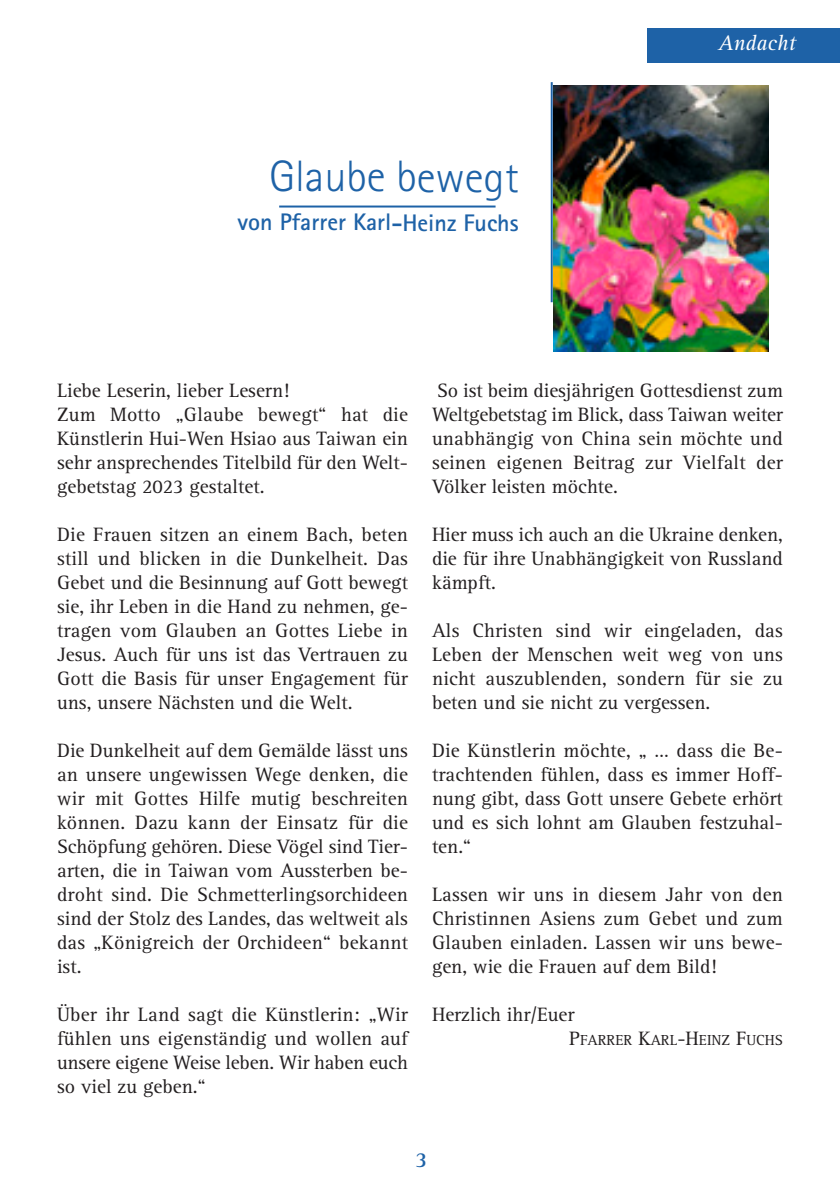
<style>
.page{position:relative;width:840px;height:1191px;background:#fff}
.page>*{position:absolute;margin:0;border:0;box-sizing:border-box;transform-origin:0 0}
.t1{font:300 44px "Rotis Sans Serif Std";color:#1e62a7}
.t2{font:700 24px "Rotis Sans Serif Std";color:#1e62a7}
.t3{font:italic 22px "Rotis Serif Std";color:#fff}
.t4{font:700 22px "Rotis Serif Std";color:#1e62a7}
.t5{font:20px/24px "Rotis Serif Std";color:#231f20;text-align:justify}
.t6{font:15px "Rotis Serif Std";color:#231f20}
.s1{font-size:20px}
</style>
<div class="page">
<div style="left:646px;top:28px;width:193px;height:34px;background:#1e62a7"></div>
<img style="left:553px;top:85px;width:214px;height:266px">
<hr style="left:550px;top:82px;width:2px;height:220px;background:#1e62a7">
<hr style="left:279px;top:205px;width:216px;height:2px;background:#1e62a7">
<h1 class="t1" style="left:269px;top:161px;width:251px">Glaube bewegt</h1>
<p class="t2" style="left:237px;top:214px;width:282px">von Pfarrer Karl-Heinz Fuchs</p>
<p class="t3" style="left:717px;top:34px;width:79px">Andacht</p>
<p class="t5" style="left:57px;top:380px;width:352px;text-align:left">Liebe Leserin, lieber Lesern!<br>Zum Motto „Glaube bewegt“ hat die Künstlerin Hui-Wen Hsiao aus Taiwan ein sehr ansprechendes Titelbild für den Welt&shy;gebetstag 2023 gestaltet.</p>
<p class="t5" style="left:57px;top:524px;width:352px">Die Frauen sitzen an einem Bach, beten still und blicken in die Dunkelheit. Das Gebet und die Besinnung auf Gott bewegt sie, ihr Leben in die Hand zu nehmen, ge&shy;tragen vom Glauben an Gottes Liebe in Jesus. Auch für uns ist das Vertrauen zu Gott die Basis für unser Engagement für uns, unsere Nächsten und die Welt.</p>
<p class="t5" style="left:57px;top:740px;width:352px">Die Dunkelheit auf dem Gemälde lässt uns an unsere ungewissen Wege denken, die wir mit Gottes Hilfe mutig beschreiten können. Dazu kann der Einsatz für die Schöpfung gehören. Diese Vögel sind Tier&shy;arten, die in Taiwan vom Aussterben be&shy;droht sind. Die Schmetterlingsorchideen sind der Stolz des Landes, das weltweit als das „Königreich der Orchideen“ bekannt ist.</p>
<p class="t5" style="left:57px;top:1004px;width:352px">Über ihr Land sagt die Künstlerin: „Wir fühlen uns eigenständig und wollen auf unsere eigene Weise leben. Wir haben euch so viel zu geben.“</p>
<p class="t5" style="left:432px;top:380px;width:352px">So ist beim diesjährigen Gottesdienst zum Weltgebetstag im Blick, dass Taiwan weiter unabhängig von China sein möchte und seinen eigenen Beitrag zur Vielfalt der Völker leisten möchte.</p>
<p class="t5" style="left:432px;top:524px;width:352px">Hier muss ich auch an die Ukraine denken, die für ihre Unabhängigkeit von Russland kämpft.</p>
<p class="t5" style="left:432px;top:620px;width:352px">Als Christen sind wir eingeladen, das Leben der Menschen weit weg von uns nicht auszublenden, sondern für sie zu beten und sie nicht zu vergessen.</p>
<p class="t5" style="left:432px;top:740px;width:352px">Die Künstlerin möchte, „ … dass die Be&shy;trachtenden fühlen, dass es immer Hoff&shy;nung gibt, dass Gott unsere Gebete erhört und es sich lohnt am Glauben festzuhal&shy;ten.“</p>
<p class="t5" style="left:432px;top:884px;width:352px">Lassen wir uns in diesem Jahr von den Christinnen Asiens zum Gebet und zum Glauben einladen. Lassen wir uns bewe&shy;gen, wie die Frauen auf dem Bild!</p>
<p class="t5" style="left:432px;top:1004px;width:144px">Herzlich ihr/Euer</p>
<p class="t6" style="left:568px;top:1034px;width:215px"><span class="s1">P</span>FARRER <span class="s1">K</span>ARL<span class="s1">-H</span>EINZ <span class="s1">F</span>UCHS</p>
<p class="t4" style="left:415px;top:1152px;width:14px">3</p>
</div>
